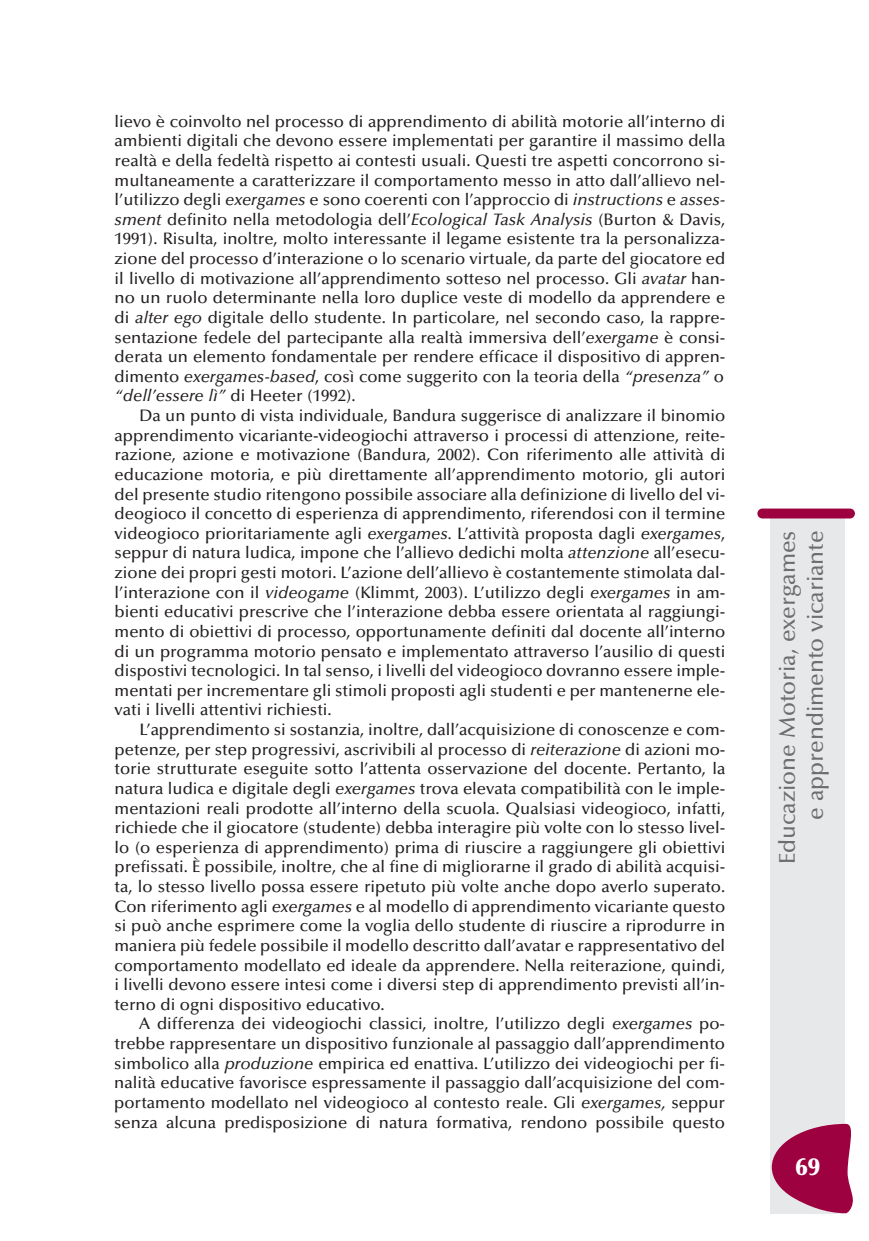
<style>
.page{position:relative;width:869px;height:1241px;background:#fff}
.page>*{position:absolute;margin:0;border:0;box-sizing:border-box;transform-origin:0 0}
.t1{font:900 24.5px "Optima";color:#fff}
.t2{font:500 22.75px/28px "Optima";color:#6c6d70;text-align:right}
.t3{font:500 16.62px/19.6px "Optima";color:#231f20;text-align:justify}
.s1{font-style:italic}
</style>
<div class="page">
<div style="left:770px;top:516px;width:74px;height:697px;background:#e7e8e9"></div>
<div style="left:757px;top:508px;width:97px;height:10px;background:#9d0140;border-radius:5px"></div>
<svg style="left:771px;top:1123px;width:82px;height:89px"></svg>
<p class="t3" style="left:115px;top:113px;width:612px">lievo è coinvolto nel processo di apprendimento di abilità motorie all’interno di ambienti digitali che devono essere implementati per garantire il massimo della realtà e della fedeltà rispetto ai contesti usuali. Questi tre aspetti concorrono si&shy;multaneamente a caratterizzare il comportamento messo in atto dall’allievo nel&shy;l’utilizzo degli <span class="s1">exergames</span> e sono coerenti con l’approccio di <span class="s1">instructions</span> e <span class="s1">asses&shy;sment</span> definito nella metodologia dell’<span class="s1">Ecological Task Analysis</span> (Burton &amp; Davis, 1991). Risulta, inoltre, molto interessante il legame esistente tra la personalizza&shy;zione del processo d’interazione o lo scenario virtuale, da parte del giocatore ed il livello di motivazione all’apprendimento sotteso nel processo. Gli <span class="s1">avatar</span> han&shy;no un ruolo determinante nella loro duplice veste di modello da apprendere e di <span class="s1">alter ego</span> digitale dello studente. In particolare, nel secondo caso, la rappre&shy;sentazione fedele del partecipante alla realtà immersiva dell’<span class="s1">exergame</span> è consi&shy;derata un elemento fondamentale per rendere efficace il dispositivo di appren&shy;dimento <span class="s1">exergames-based</span>, così come suggerito con la teoria della <span class="s1">“presenza”</span> o <span class="s1">“dell’essere lì”</span> di Heeter (1992).</p>
<p class="t3" style="left:114px;top:407px;width:612px;text-indent:25px">Da un punto di vista individuale, Bandura suggerisce di analizzare il binomio apprendimento vicariante-videogiochi attraverso i processi di attenzione, reite&shy;razione, azione e motivazione (Bandura, 2002). Con riferimento alle attività di educazione motoria, e più direttamente all’apprendimento motorio, gli autori del presente studio ritengono possibile associare alla definizione di livello del vi&shy;deogioco il concetto di esperienza di apprendimento, riferendosi con il termine videogioco prioritariamente agli <span class="s1">exergames.</span> L’attività proposta dagli <span class="s1">exergames</span>, seppur di natura ludica, impone che l’allievo dedichi molta <span class="s1">attenzione</span> all’esecu&shy;zione dei propri gesti motori. L’azione dell’allievo è costantemente stimolata dal&shy;l’interazione con il <span class="s1">videogame</span> (Klimmt, 2003). L’utilizzo degli <span class="s1">exergames</span> in am&shy;bienti educativi prescrive che l’interazione debba essere orientata al raggiungi&shy;mento di obiettivi di processo, opportunamente definiti dal docente all’interno di un programma motorio pensato e implementato attraverso l’ausilio di questi dispostivi tecnologici. In tal senso, i livelli del videogioco dovranno essere imple&shy;mentati per incrementare gli stimoli proposti agli studenti e per mantenerne ele&shy;vati i livelli attentivi richiesti.</p>
<p class="t3" style="left:114px;top:721px;width:612px;text-indent:25px">L’apprendimento si sostanzia, inoltre, dall’acquisizione di conoscenze e com&shy;petenze, per step progressivi, ascrivibili al processo di <span class="s1">reiterazione</span> di azioni mo&shy;torie strutturate eseguite sotto l’attenta osservazione del docente. Pertanto, la natura ludica e digitale degli <span class="s1">exergames</span> trova elevata compatibilità con le imple&shy;mentazioni reali prodotte all’interno della scuola. Qualsiasi videogioco, infatti, richiede che il giocatore (studente) debba interagire più volte con lo stesso livel&shy;lo (o esperienza di apprendimento) prima di riuscire a raggiungere gli obiettivi prefissati. È possibile, inoltre, che al fine di migliorarne il grado di abilità acquisi&shy;ta, lo stesso livello possa essere ripetuto più volte anche dopo averlo superato.<br>Con riferimento agli <span class="s1">exergames</span> e al modello di apprendimento vicariante questo si può anche esprimere come la voglia dello studente di riuscire a riprodurre in maniera più fedele possibile il modello descritto dall’avatar e rappresentativo del comportamento modellato ed ideale da apprendere. Nella reiterazione, quindi, i livelli devono essere intesi come i diversi step di apprendimento previsti all’in&shy;terno di ogni dispositivo educativo.</p>
<p class="t3" style="left:114px;top:1015px;width:612px;text-indent:25px">A differenza dei videogiochi classici, inoltre, l’utilizzo degli <span class="s1">exergames</span> po&shy;trebbe rappresentare un dispositivo funzionale al passaggio dall’apprendimento simbolico alla <span class="s1">produzione</span> empirica ed enattiva. L’utilizzo dei videogiochi per fi&shy;nalità educative favorisce espressamente il passaggio dall’acquisizione del com&shy;portamento modellato nel videogioco al contesto reale. Gli <span class="s1">exergames,</span> seppur senza alcuna predisposizione di natura formativa, rendono possibile questo</p>
<h2 class="t2" style="left:775px;top:864px;width:335px;rotate:-90deg">Educazione Motoria, exergames e apprendimento vicariante</h2>
<h1 class="t1" style="left:795px;top:1156px;width:26px">69</h1>
</div>
